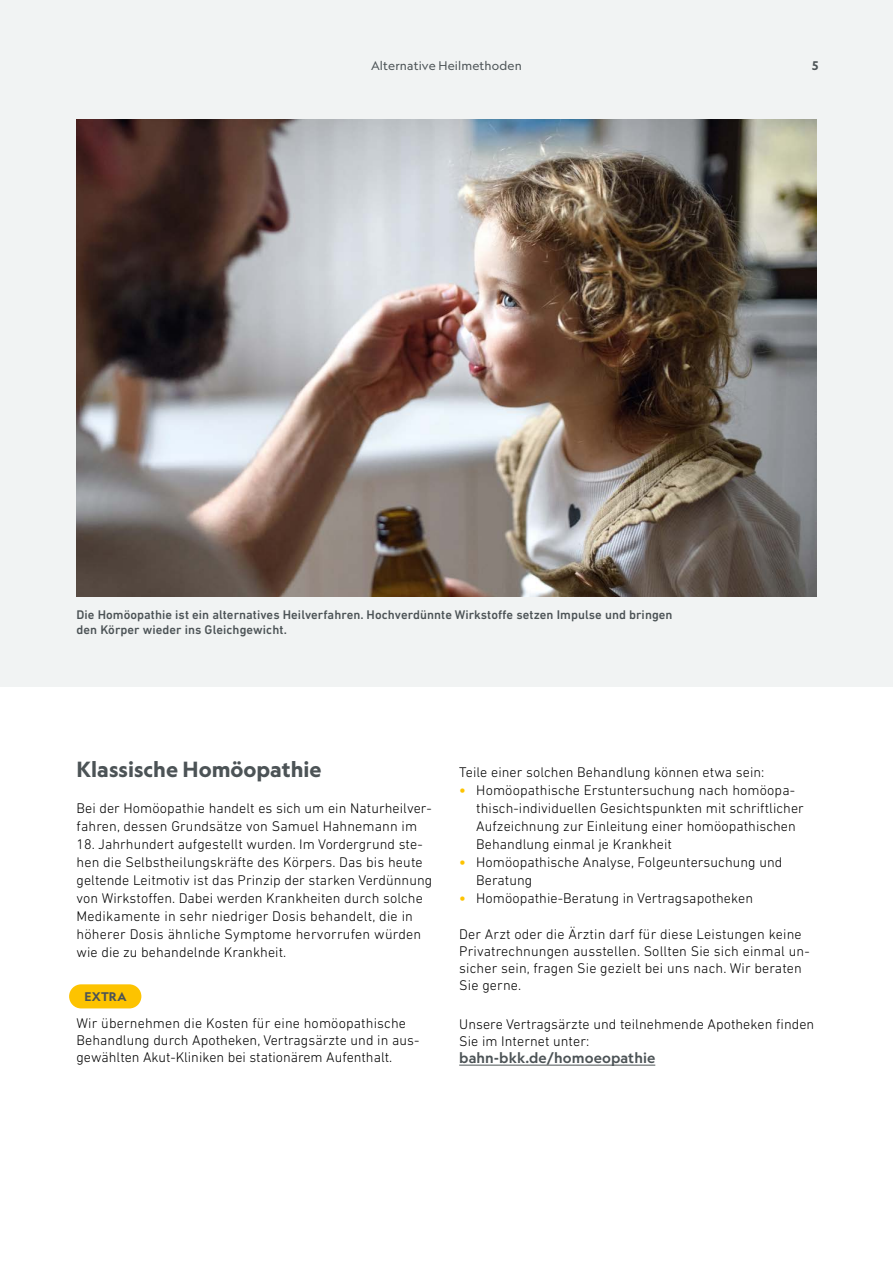
<style>
.page{position:relative;width:893px;height:1263px;background:#fff}
.page>*{position:absolute;margin:0;border:0;box-sizing:border-box;transform-origin:0 0}
.t1{font:700 21px "Geograph";color:#4c5356}
.t2{font:300 14.25px/18px "DIN Next LT Pro";letter-spacing:.005em;color:#000}
.t3{font:500 14.25px "Geograph";letter-spacing:.005em;color:#4c5356}
.t4{font:500 12.75px/15.3px "DIN Next LT Pro";letter-spacing:.005em;color:#4c5356}
.t5{font:12px "Geograph";letter-spacing:.01em;color:#4c5356}
.t6{font:700 12px "Geograph";letter-spacing:.025em;color:#4c5356}
.s1{font-weight:700;color:#fdc300}
</style>
<div class="page">
<div style="left:0;top:0;width:893px;height:687px;background:#f1f3f3"></div>
<img style="left:77px;top:119px;width:739px;height:478px">
<hr style="left:459px;top:1065px;width:196px;height:1px;background:#4c5356">
<div style="left:69px;top:984px;width:72px;height:24px;background:#fdc300;border-radius:12px"></div>
<p class="t5" style="left:371px;top:58px;width:152px">Alternative Heilmethoden</p>
<p class="t6" style="left:812px;top:58px;width:8px">5</p>
<p class="t4" style="left:77px;top:607px;width:598px">Die Homöopathie ist ein alternatives Heilverfahren. Hochverdünnte Wirkstoffe setzen Impulse und bringen den Körper wieder ins Gleichgewicht.</p>
<h1 class="t1" style="left:77px;top:755px;width:247px">Klassische Homöopathie</h1>
<p class="t2" style="left:77px;top:799px;width:357px">Bei der Homöopathie handelt es sich um ein Naturheilver&shy;fahren, dessen Grundsätze von Samuel Hahnemann im</p>
<p class="t2" style="left:77px;top:835px;width:357px">18. Jahrhundert aufgestellt wurden. Im Vordergrund ste&shy;hen die Selbstheilungskräfte des Körpers. Das bis heute geltende Leitmotiv ist das Prinzip der starken Verdünnung von Wirkstoffen. Dabei werden Krankheiten durch solche Medikamente in sehr niedriger Dosis behandelt, die in höherer Dosis ähnliche Symptome hervorrufen würden wie die zu behandelnde Krankheit.</p>
<p class="t6" style="left:84px;top:989px;width:44px">EXTRA</p>
<p class="t2" style="left:77px;top:1014px;width:343px;line-height:17.1px">Wir übernehmen die Kosten für eine homöopathische<br>Behandlung durch Apotheken, Vertragsärzte und in aus&shy;gewählten Akut-Kliniken bei stationärem Aufenthalt.</p>
<p class="t2" style="left:459px;top:763px;width:307px">Teile einer solchen Behandlung können etwa sein:</p>
<p class="t2" style="left:476px;top:781px;width:329px;text-indent:-17px"><span class="s1">•</span> Homöopathische Erstuntersuchung nach homöopa&shy;thisch-individuellen Gesichtspunkten mit schriftlicher Aufzeichnung zur Einleitung einer homöopathischen Behandlung einmal je Krankheit</p>
<p class="t2" style="left:476px;top:853px;width:308px;text-indent:-17px"><span class="s1">•</span> Homöopathische Analyse, Folgeuntersuchung und<br>Beratung</p>
<p class="t2" style="left:459px;top:889px;width:295px"><span class="s1">•</span> Homöopathie-Beratung in Vertragsapotheken</p>
<p class="t2" style="left:459px;top:925px;width:352px;line-height:17.1px">Der Arzt oder die Ärztin darf für diese Leistungen keine Privatrechnungen ausstellen. Sollten Sie sich einmal un&shy;sicher sein, fragen Sie gezielt bei uns nach. Wir beraten Sie gerne.</p>
<p class="t2" style="left:459px;top:1015px;width:357px;line-height:17.1px">Unsere Vertragsärzte und teilnehmende Apotheken finden<br>Sie im Internet unter:</p>
<p class="t3" style="left:459px;top:1048px;width:198px">bahn-bkk.de/homoeopathie</p>
</div>
